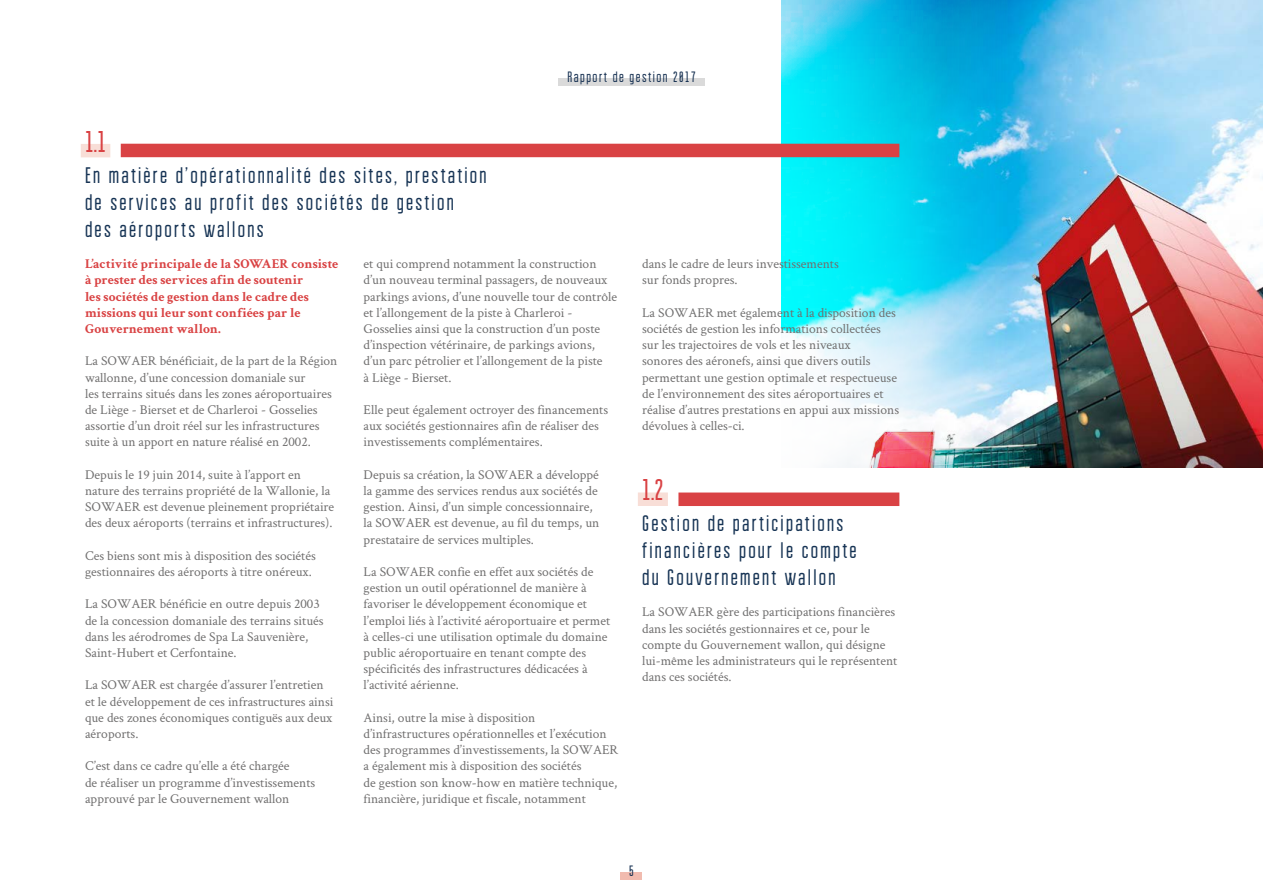
<style>
.page{position:relative;width:1263px;height:893px;background:#fff}
.page>*{position:absolute;margin:0;border:0;box-sizing:border-box;transform-origin:0 0}
.t1{font:30px "Bravo RG";color:#d94244}
.t2{font:22.5px/27px "Bravo RG";letter-spacing:.1em;color:#163354}
.t3{font:15px "Bravo RG";letter-spacing:.1em;color:#183253}
.t4{font:13.5px/16.2px "Crimson Text";color:#706f6f}
.t5{font:700 13.5px/16.2px "Crimson Text";color:#d94243}
</style>
<div class="page">
<div style="left:558px;top:78px;width:147px;height:8px;background:#dadada"></div>
<div style="left:621px;top:873px;width:21px;height:7px;background:#f1bbaf"></div>
<img style="left:1019px;top:0;width:244px;height:468px">
<svg style="left:781px;top:0;width:238px;height:468px"></svg>
<div style="left:638px;top:492px;width:30px;height:14px;background:#f8ded7"></div>
<div style="left:121px;top:144px;width:778px;height:13px;background:#d94244"></div>
<div style="left:678px;top:492px;width:221px;height:14px;background:#d94244"></div>
<div style="left:81px;top:144px;width:29px;height:13px;background:#f8ded7"></div>
<h1 class="t1" style="left:85px;top:125px;width:23px">1.1</h1>
<h2 class="t2" style="left:85px;top:162px;width:403px">En matière d’opérationnalité des sites, prestation de services au profit des sociétés de gestion<br>des aéroports wallons</h2>
<p class="t3" style="left:567px;top:68px;width:130px">Rapport de gestion 2017</p>
<p class="t5" style="left:85px;top:255px;width:255px">L’activité principale de la SOWAER consiste à prester des services afin de soutenir<br>les sociétés de gestion dans le cadre des missions qui leur sont confiées par le Gouvernement wallon.</p>
<p class="t4" style="left:85px;top:352px;width:254px">La SOWAER bénéficiait, de la part de la Région wallonne, d’une concession domaniale sur<br>les terrains situés dans les zones aéroportuaires de Liège - Bierset et de Charleroi - Gosselies assortie d’un droit réel sur les infrastructures suite à un apport en nature réalisé en 2002.</p>
<p class="t4" style="left:85px;top:466px;width:251px">Depuis le 19 juin 2014, suite à l’apport en nature des terrains propriété de la Wallonie, la SOWAER est devenue pleinement propriétaire des deux aéroports (terrains et infrastructures).</p>
<p class="t4" style="left:85px;top:547px;width:232px">Ces biens sont mis à disposition des sociétés gestionnaires des aéroports à titre onéreux.</p>
<p class="t4" style="left:85px;top:595px;width:240px">La SOWAER bénéficie en outre depuis 2003 de la concession domaniale des terrains situés dans les aérodromes de Spa La Sauvenière, Saint-Hubert et Cerfontaine.</p>
<p class="t4" style="left:85px;top:676px;width:250px">La SOWAER est chargée d’assurer l’entretien et le développement de ces infrastructures ainsi que des zones économiques contiguës aux deux aéroports.</p>
<p class="t4" style="left:85px;top:757px;width:232px">C’est dans ce cadre qu’elle a été chargée<br>de réaliser un programme d’investissements approuvé par le Gouvernement wallon</p>
<p class="t4" style="left:364px;top:255px;width:255px">et qui comprend notamment la construction d’un nouveau terminal passagers, de nouveaux parkings avions, d’une nouvelle tour de contrôle et l’allongement de la piste à Charleroi - Gosselies ainsi que la construction d’un poste d’inspection vétérinaire, de parkings avions, d’un parc pétrolier et l’allongement de la piste<br>à Liège - Bierset.</p>
<p class="t4" style="left:364px;top:401px;width:246px">Elle peut également octroyer des financements aux sociétés gestionnaires afin de réaliser des investissements complémentaires.</p>
<p class="t4" style="left:364px;top:466px;width:237px">Depuis sa création, la SOWAER a développé la gamme des services rendus aux sociétés de gestion. Ainsi, d’un simple concessionnaire, la SOWAER est devenue, au fil du temps, un prestataire de services multiples.</p>
<p class="t4" style="left:364px;top:563px;width:248px">La SOWAER confie en effet aux sociétés de gestion un outil opérationnel de manière à favoriser le développement économique et l’emploi liés à l’activité aéroportuaire et permet à celles-ci une utilisation optimale du domaine public aéroportuaire en tenant compte des spécificités des infrastructures dédicacées à l’activité aérienne.</p>
<p class="t4" style="left:364px;top:709px;width:256px">Ainsi, outre la mise à disposition d’infrastructures opérationnelles et l’exécution des programmes d’investissements, la SOWAER a également mis à disposition des sociétés<br>de gestion son know-how en matière technique, financière, juridique et fiscale, notamment</p>
<p class="t4" style="left:642px;top:255px;width:198px">dans le cadre de leurs investissements sur fonds propres.</p>
<p class="t4" style="left:642px;top:304px;width:258px">La SOWAER met également à la disposition des sociétés de gestion les informations collectées sur les trajectoires de vols et les niveaux<br>sonores des aéronefs, ainsi que divers outils permettant une gestion optimale et respectueuse de l’environnement des sites aéroportuaires et réalise d’autres prestations en appui aux missions dévolues à celles-ci.</p>
<h1 class="t1" style="left:642px;top:474px;width:23px">1.2</h1>
<h2 class="t2" style="left:642px;top:510px;width:216px">Gestion de participations financières pour le compte du Gouvernement wallon</h2>
<p class="t4" style="left:642px;top:604px;width:257px">La SOWAER gère des participations financières dans les sociétés gestionnaires et ce, pour le compte du Gouvernement wallon, qui désigne lui-même les administrateurs qui le représentent dans ces sociétés.</p>
<p class="t3" style="left:629px;top:863px;width:6px">5</p>
</div>
